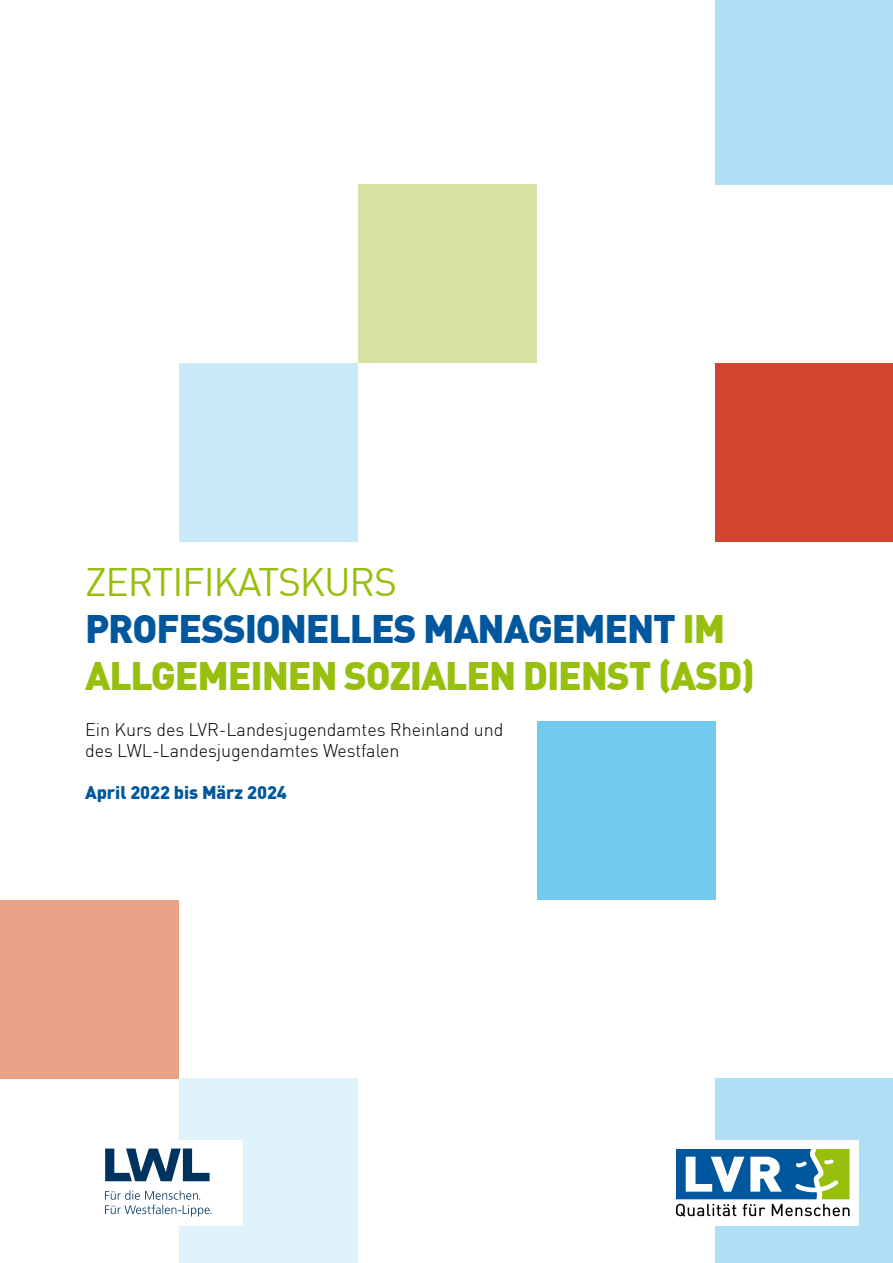
<style>
.page{position:relative;width:893px;height:1263px;background:#fff}
.page>*{position:absolute;margin:0;border:0;box-sizing:border-box;transform-origin:0 0}
.t1{font:900 39px/46.8px "DIN";letter-spacing:-.03em;color:#97bf0d}
.t2{font:300 18px/21.3px "DIN";letter-spacing:-.005em;color:#000}
.t3{font:900 18px "DIN";letter-spacing:-.005em;color:#00579d}
.s1{font-weight:400}
.s2{color:#00579d}
</style>
<div class="page">
<div style="left:179px;top:1079px;width:179px;height:184px;background:#e0f2fb"></div>
<div style="left:537px;top:721px;width:179px;height:179px;background:#72caef"></div>
<div style="left:179px;top:363px;width:179px;height:179px;background:#c9e9f8"></div>
<div style="left:358px;top:184px;width:179px;height:179px;background:#d5e2a4"></div>
<div style="left:716px;top:1079px;width:177px;height:184px;background:#b0dff5"></div>
<div style="left:716px;top:0;width:177px;height:184px;background:#b0dff5"></div>
<div style="left:716px;top:363px;width:177px;height:179px;background:#d34430"></div>
<div style="left:0;top:900px;width:179px;height:179px;background:#e8a286"></div>
<div style="left:665px;top:1140px;width:194px;height:85px;background:#fff"></div>
<svg style="left:676px;top:1149px;width:174px;height:68px"></svg>
<div style="left:74px;top:1140px;width:169px;height:85px;background:#fff"></div>
<svg style="left:105px;top:1148px;width:105px;height:33px"></svg>
<svg style="left:105px;top:1190px;width:106px;height:26px"></svg>
<h1 class="t1" style="left:85px;top:556px;width:672px"><span class="s1">ZERTIFIKATSKURS<br></span><span class="s2">PROFESSIONELLES MANAGEMENT</span> IM<br>ALLGEMEINEN SOZIALEN DIENST (ASD)</h1>
<p class="t2" style="left:85px;top:718px;width:420px">Ein Kurs des LVR-Landesjugendamtes Rheinland und des LWL-Landesjugendamtes Westfalen</p>
<p class="t3" style="left:85px;top:781px;width:203px">April 2022 bis März 2024</p>
</div>
